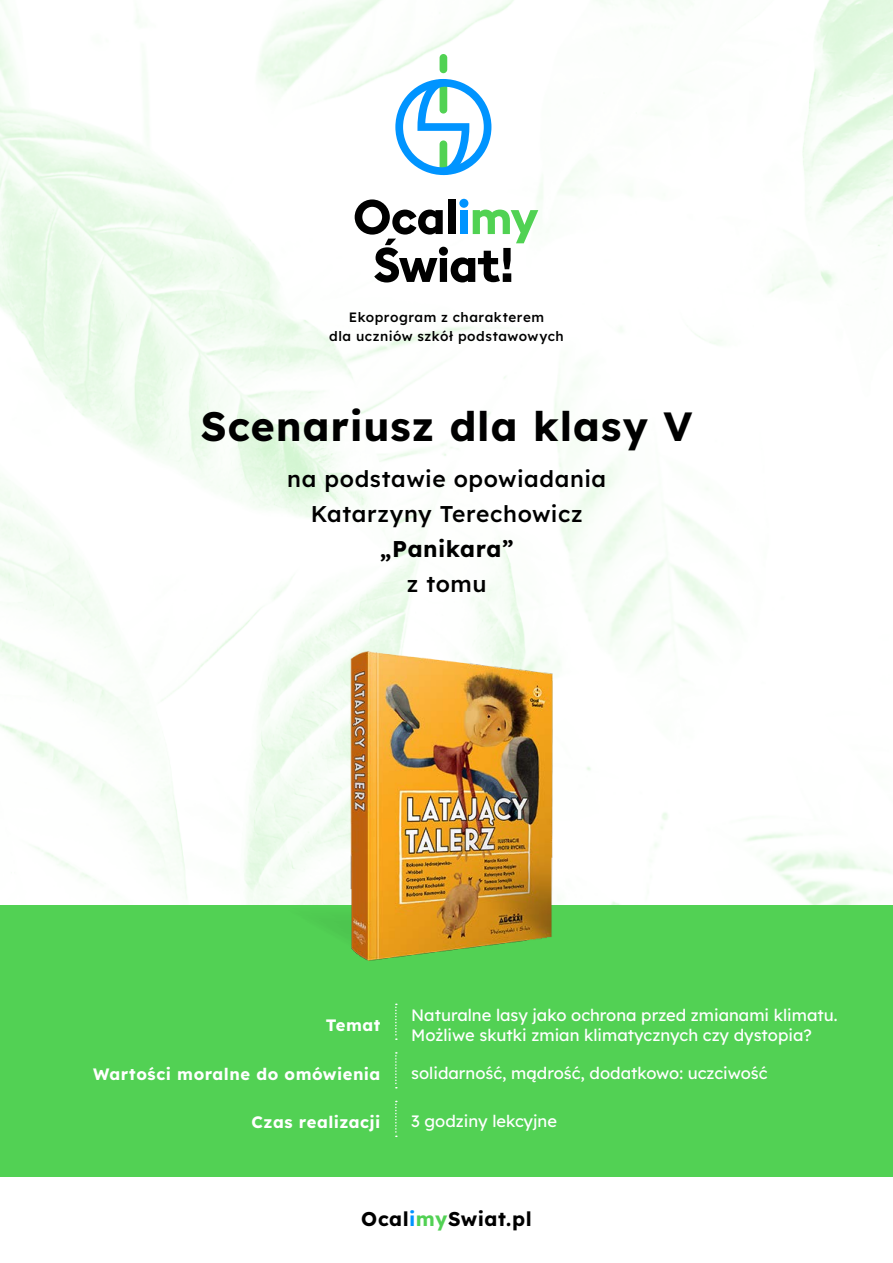
<style>
.page{position:relative;width:893px;height:1263px;background:#fff}
.page>*{position:absolute;margin:0;border:0;box-sizing:border-box;transform-origin:0 0}
.t1{font:700 40.8px "Lexend";letter-spacing:.025em;color:#000}
.t2{font:500 22.8px/34.8px "Lexend";letter-spacing:.025em;color:#000;text-align:center}
.t3{font:700 22.8px "Lexend";letter-spacing:.02em;color:#000}
.t4{font:700 19.8px "Lexend";letter-spacing:.025em;color:#000}
.t5{font:16.5px/19.8px "Lexend";color:#fff}
.t6{font:700 16.5px "Lexend";letter-spacing:.03em;color:#fff}
.t7{font:500 13.5px/19px "Lexend";letter-spacing:.04em;color:#000;text-align:center}
.s1{color:#0094ff}
.s2{color:#52d154}
</style>
<div class="page">
<img style="left:0;top:0;width:893px;height:905px">
<div style="left:0;top:905px;width:893px;height:272px;background:#52d154"></div>
<svg style="left:355px;top:199px;width:183px;height:83px"></svg>
<div style="left:440px;top:54px;width:7px;height:19px;background:#51d253;border-radius:4px"></div>
<svg style="left:395px;top:79px;width:96px;height:96px"></svg>
<svg style="left:334px;top:920px;width:15px;height:14px"></svg>
<img style="left:349px;top:651px;width:205px;height:309px">
<svg style="left:395px;top:1052px;width:2px;height:36px"></svg>
<svg style="left:395px;top:1003px;width:2px;height:37px"></svg>
<svg style="left:395px;top:1101px;width:2px;height:36px"></svg>
<p class="t7" style="left:329px;top:306px;width:236px">Ekoprogram z charakterem<br>dla uczniów szkół podstawowych</p>
<h1 class="t1" style="left:201px;top:397px;width:493px">Scenariusz dla klasy V</h1>
<h2 class="t2" style="left:287px;top:460px;width:320px">na podstawie opowiadania<br>Katarzyny Terechowicz</h2>
<h2 class="t3" style="left:380px;top:532px;width:136px">„Panikara”</h2>
<h2 class="t2" style="left:407px;top:565px;width:81px">z tomu</h2>
<p class="t6" style="left:326px;top:1013px;width:56px">Temat</p>
<p class="t6" style="left:93px;top:1062px;width:289px">Wartości moralne do omówienia</p>
<p class="t6" style="left:252px;top:1110px;width:130px">Czas realizacji</p>
<p class="t5" style="left:411px;top:1004px;width:428px">Naturalne lasy jako ochrona przed zmianami klimatu.<br>Możliwe skutki zmian klimatycznych czy dystopia?</p>
<p class="t5" style="left:411px;top:1062px;width:358px">solidarność, mądrość, dodatkowo: uczciwość</p>
<p class="t5" style="left:411px;top:1110px;width:147px">3 godziny lekcyjne</p>
<p class="t4" style="left:361px;top:1204px;width:172px">Ocal<span class="s1">i</span><span class="s2">my</span>Swiat.pl</p>
</div>
